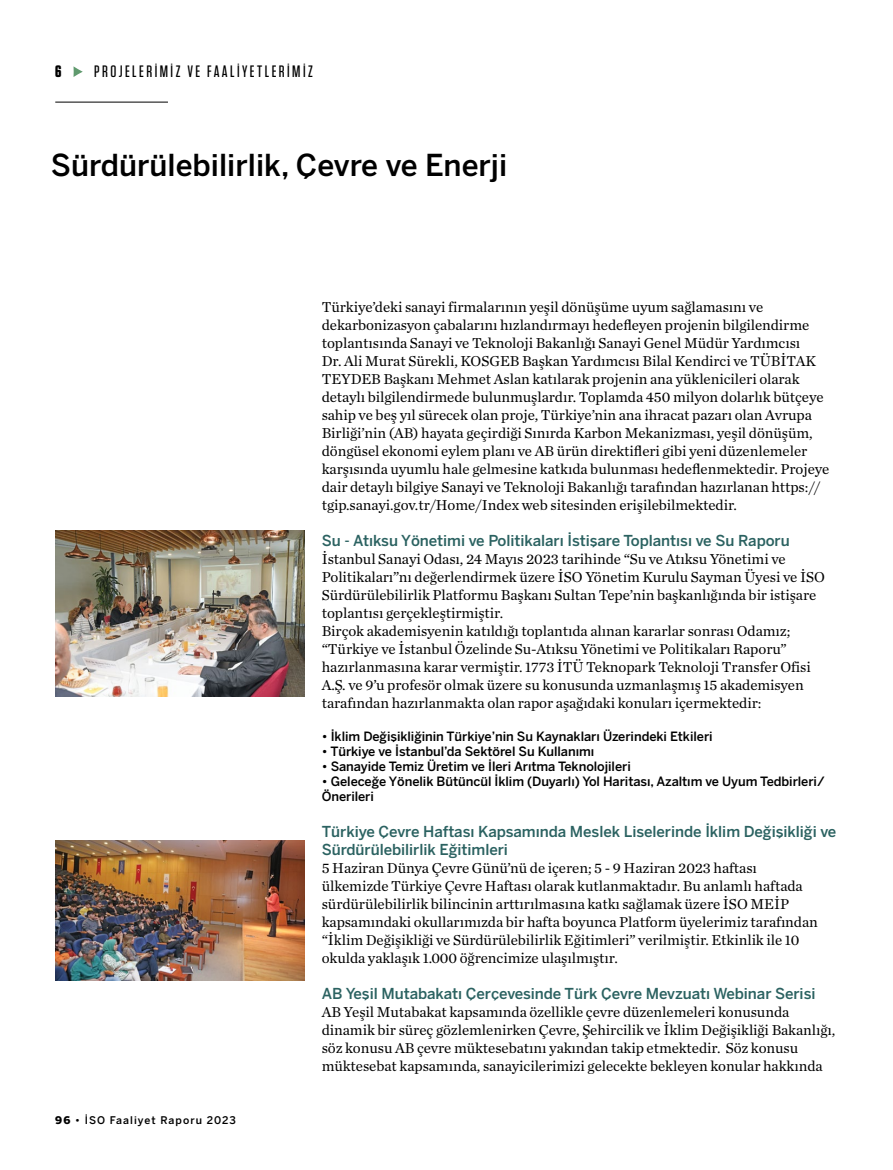
<style>
.page{position:relative;width:893px;height:1170px;background:#fff}
.page>*{position:absolute;margin:0;border:0;box-sizing:border-box;transform-origin:0 0}
.t1{font:500 30px "Benton Sans";color:#000}
.t2{font:500 16.5px "Tungsten";letter-spacing:.15em;color:#000}
.t3{font:700 16.5px "Tungsten";color:#000}
.t4{font:15px/18px "Chronicle Text G1";letter-spacing:-.005em;color:#000}
.t5{font:500 15px/18px "Benton Sans";letter-spacing:-.005em;color:#2b6261}
.t6{font:500 12.75px/15px "Benton Sans";letter-spacing:-.005em;color:#000}
.t7{font:500 10.5px "Benton Sans";letter-spacing:.1em;color:#000}
.s1{font-weight:900}
</style>
<div class="page">
<svg style="left:74px;top:66px;width:9px;height:11px"></svg>
<hr style="left:55px;top:102px;width:113px;height:1px;background:#000">
<img style="left:55px;top:530px;width:250px;height:166px">
<img style="left:55px;top:840px;width:250px;height:140px">
<p class="t3" style="left:55px;top:62px;width:8px">6</p>
<p class="t2" style="left:94px;top:63px;width:220px">PROJELERİMİZ VE FAALİYETLERİMİZ</p>
<h1 class="t1" style="left:51px;top:147px;width:458px">Sürdürülebilirlik, Çevre ve Enerji</h1>
<p class="t7" style="left:55px;top:1113px;width:182px"><span class="s1">96</span> • İSO Faaliyet Raporu 2023</p>
<p class="t4" style="left:322px;top:297px;width:509px">Türkiye’deki sanayi firmalarının yeşil dönüşüme uyum sağlamasını ve dekarbonizasyon çabalarını hızlandırmayı hedefleyen projenin bilgilendirme toplantısında Sanayi ve Teknoloji Bakanlığı Sanayi Genel Müdür Yardımcısı<br>Dr. Ali Murat Sürekli, KOSGEB Başkan Yardımcısı Bilal Kendirci ve TÜBİTAK TEYDEB Başkanı Mehmet Aslan katılarak projenin ana yüklenicileri olarak detaylı bilgilendirmede bulunmuşlardır. Toplamda 450 milyon dolarlık bütçeye sahip ve beş yıl sürecek olan proje, Türkiye’nin ana ihracat pazarı olan Avrupa Birliği’nin (AB) hayata geçirdiği Sınırda Karbon Mekanizması, yeşil dönüşüm, döngüsel ekonomi eylem planı ve AB ürün direktifleri gibi yeni düzenlemeler karşısında uyumlu hale gelmesine katkıda bulunması hedeflenmektedir. Projeye dair detaylı bilgiye Sanayi ve Teknoloji Bakanlığı tarafından hazırlanan https:// tgip.sanayi.gov.tr/Home/Index web sitesinden erişilebilmektedir.</p>
<p class="t5" style="left:322px;top:531px;width:470px">Su - Atıksu Yönetimi ve Politikaları İstişare Toplantısı ve Su Raporu</p>
<p class="t4" style="left:322px;top:549px;width:505px">İstanbul Sanayi Odası, 24 Mayıs 2023 tarihinde “Su ve Atıksu Yönetimi ve Politikaları”nı değerlendirmek üzere İSO Yönetim Kurulu Sayman Üyesi ve İSO Sürdürülebilirlik Platformu Başkanı Sultan Tepe’nin başkanlığında bir istişare toplantısı gerçekleştirmiştir.<br>Birçok akademisyenin katıldığı toplantıda alınan kararlar sonrası Odamız; “Türkiye ve İstanbul Özelinde Su-Atıksu Yönetimi ve Politikaları Raporu” hazırlanmasına karar vermiştir. 1773 İTÜ Teknopark Teknoloji Transfer Ofisi A.Ş. ve 9’u profesör olmak üzere su konusunda uzmanlaşmış 15 akademisyen tarafından hazırlanmakta olan rapor aşağıdaki konuları içermektedir:</p>
<p class="t6" style="left:322px;top:728px;width:392px">• İklim Değişikliğinin Türkiye’nin Su Kaynakları Üzerindeki Etkileri</p>
<p class="t6" style="left:322px;top:743px;width:274px">• Türkiye ve İstanbul’da Sektörel Su Kullanımı</p>
<p class="t6" style="left:322px;top:758px;width:311px">• Sanayide Temiz Üretim ve İleri Arıtma Teknolojileri</p>
<p class="t6" style="left:322px;top:773px;width:504px">• Geleceğe Yönelik Bütüncül İklim (Duyarlı) Yol Haritası, Azaltım ve Uyum Tedbirleri/<br>Önerileri</p>
<p class="t5" style="left:322px;top:822px;width:516px">Türkiye Çevre Haftası Kapsamında Meslek Liselerinde İklim Değişikliği ve<br>Sürdürülebilirlik Eğitimleri</p>
<p class="t4" style="left:322px;top:858px;width:498px">5 Haziran Dünya Çevre Günü’nü de içeren; 5 - 9 Haziran 2023 haftası ülkemizde Türkiye Çevre Haftası olarak kutlanmaktadır. Bu anlamlı haftada sürdürülebilirlik bilincinin arttırılmasına katkı sağlamak üzere İSO MEİP kapsamındaki okullarımızda bir hafta boyunca Platform üyelerimiz tarafından “İklim Değişikliği ve Sürdürülebilirlik Eğitimleri” verilmiştir. Etkinlik ile 10 okulda yaklaşık 1.000 öğrencimize ulaşılmıştır.</p>
<p class="t5" style="left:322px;top:984px;width:495px">AB Yeşil Mutabakatı Çerçevesinde Türk Çevre Mevzuatı Webinar Serisi</p>
<p class="t4" style="left:322px;top:1002px;width:515px">AB Yeşil Mutabakat kapsamında özellikle çevre düzenlemeleri konusunda dinamik bir süreç gözlemlenirken Çevre, Şehircilik ve İklim Değişikliği Bakanlığı, söz konusu AB çevre müktesebatını yakından takip etmektedir. Söz konusu müktesebat kapsamında, sanayicilerimizi gelecekte bekleyen konular hakkında</p>
</div>
